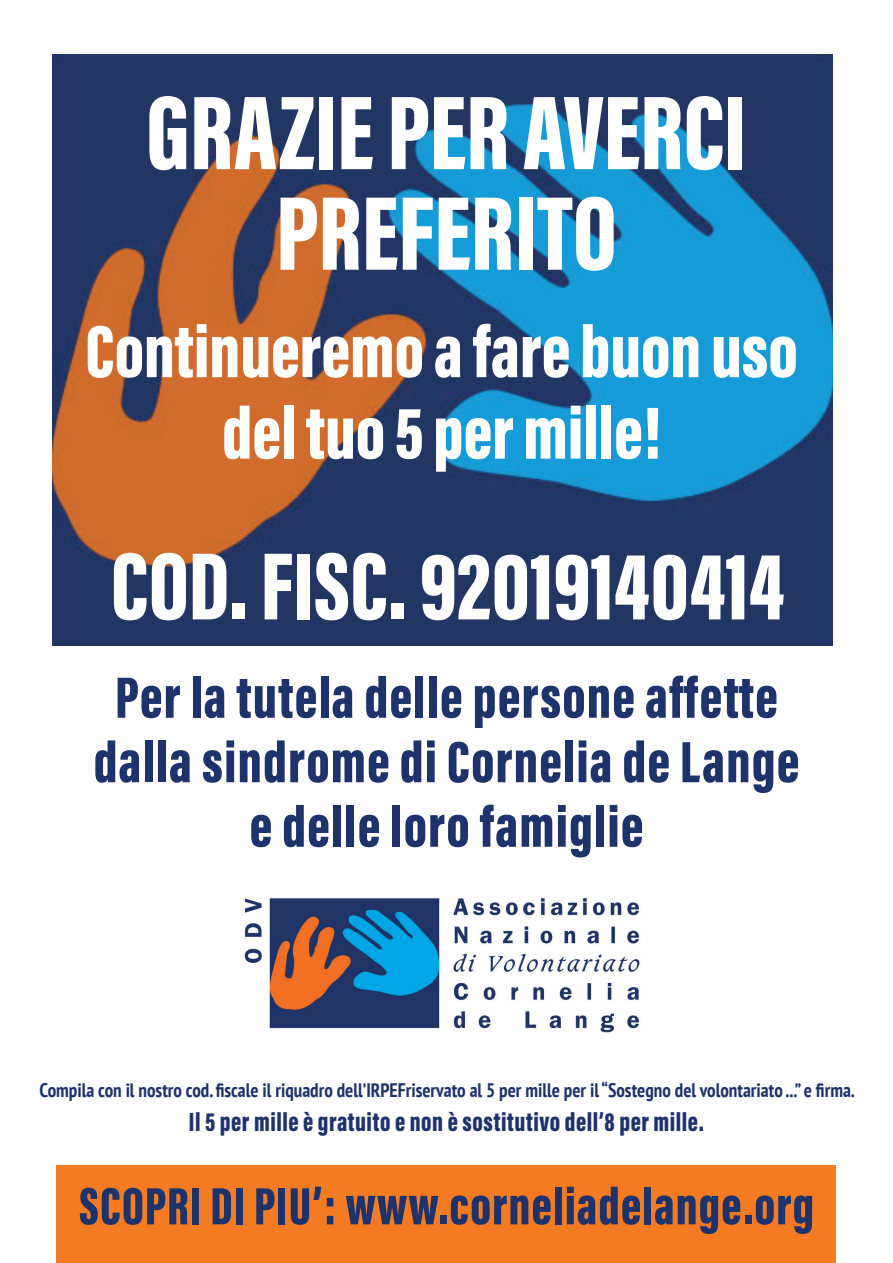
<style>
.page{position:relative;width:893px;height:1263px;background:#fff}
.page>*{position:absolute;margin:0;border:0;box-sizing:border-box;transform-origin:0 0}
.t1{font:900 108px/100.5px "Acumin Pro Extra Cond";color:#fff;text-align:center}
.t2{font:900 98.4px "Acumin Pro Extra Cond";color:#fff}
.t3{font:900 76.05px/81.4px "Acumin Pro Extra Cond";color:#fff;text-align:center}
.t4{font:900 60px/64.5px "Acumin Pro Extra Cond";letter-spacing:.02em;color:#1e336c;text-align:center}
.t5{font:900 54px "Acumin Pro Extra Cond";letter-spacing:.02em;color:#1e336c}
.t6{font:900 27px "Acumin Pro Extra Cond";letter-spacing:.02em;color:#1e336c}
.t7{font:700 condensed 19.5px "PT Sans";color:#1e336c}
</style>
<div class="page">
<div style="left:57px;top:1165px;width:779px;height:98px;background:#f47b21"></div>
<img style="left:244px;top:897px;width:396px;height:136px">
<img style="left:52px;top:54px;width:780px;height:592px">
<h1 class="t1" style="left:146px;top:82px;width:602px">GRAZIE PER AVERCI<br>PREFERITO</h1>
<h3 class="t3" style="left:85px;top:310px;width:714px">Continueremo a fare buon uso del tuo 5 per mille!</h3>
<h2 class="t2" style="left:111px;top:526px;width:675px">COD. FISC. 92019140414</h2>
<h3 class="t4" style="left:94px;top:665px;width:707px">Per la tutela delle persone affette dalla sindrome di Cornelia de Lange e delle loro famiglie</h3>
<p class="t7" style="left:40px;top:1077px;width:816px">Compila con il nostro cod. fiscale il riquadro dell’IRPEFriservato al 5 per mille per il “Sostegno del volontariato ...” e firma.</p>
<h3 class="t6" style="left:189px;top:1106px;width:516px">Il 5 per mille è gratuito e non è sostitutivo dell’8 per mille.</h3>
<h3 class="t5" style="left:79px;top:1173px;width:737px">SCOPRI DI PIU’: www.corneliadelange.org</h3>
</div>
